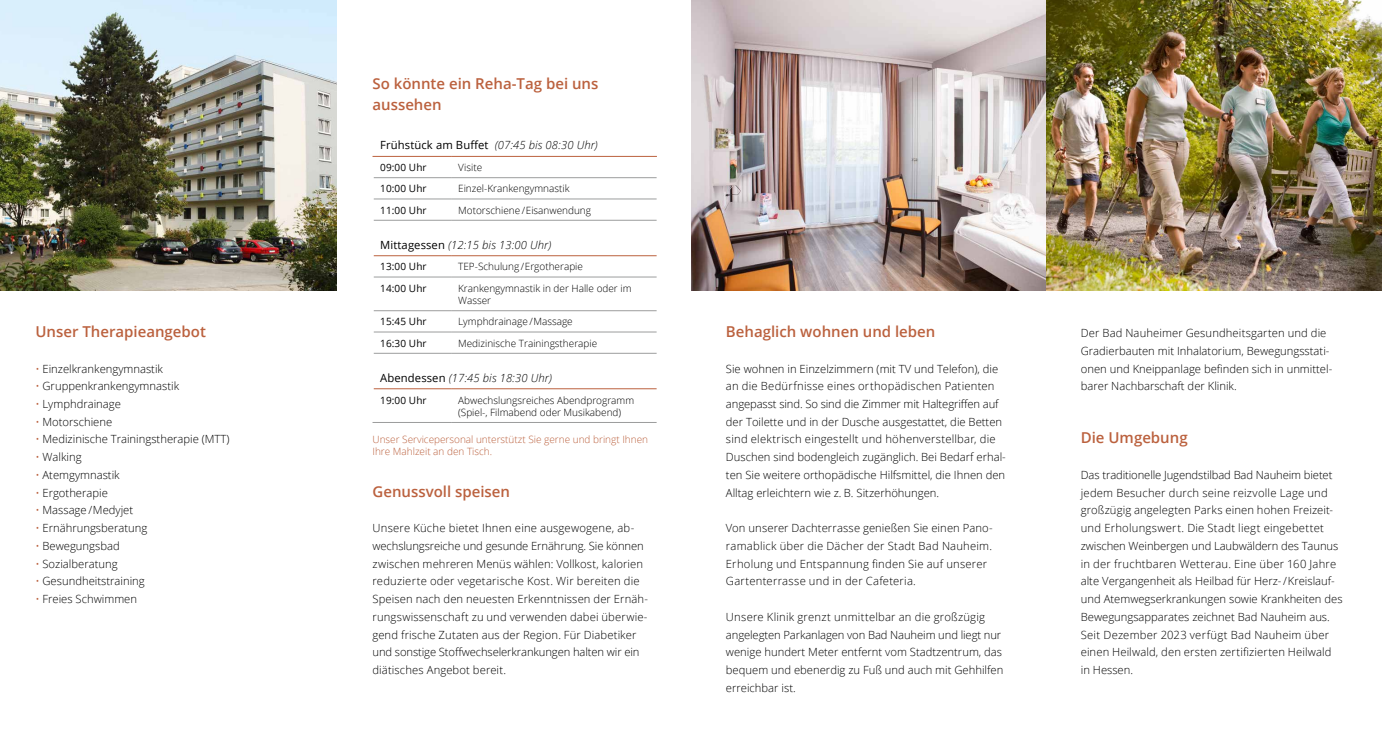
<style>
.page{position:relative;width:1382px;height:745px;background:#fff}
.page>*{position:absolute;margin:0;border:0;box-sizing:border-box;transform-origin:0 0}
.t1{font:600 15px/21.2px "Open Sans";color:#bb613e}
.t2{font:300 11.25px/17.8px "Open Sans";color:#000}
.t3{font:300 11.25px/17.8px "Open Sans";letter-spacing:.02em;color:#000}
.t4{font:italic 300 11.25px "Open Sans";letter-spacing:.01em;color:#000}
.t5{font:300 10px/12px "Open Sans";color:#000}
.t6{font:300 10px/12px "Open Sans";color:#bb613e}
.t7{font:10px "Open Sans";letter-spacing:.01em;color:#000}
.s1{color:#bb613e}
.s2{font-weight:400;font-style:normal}
</style>
<div class="page">
<img style="left:691px;top:0;width:691px;height:291px">
<img style="left:0;top:0;width:337px;height:291px">
<hr style="left:374px;top:177px;width:77px;height:1px;background:#9c9d9d">
<hr style="left:451px;top:177px;width:206px;height:1px;background:#9c9d9d">
<hr style="left:374px;top:198px;width:77px;height:1px;background:#9c9d9d">
<hr style="left:451px;top:198px;width:206px;height:1px;background:#9c9d9d">
<hr style="left:374px;top:220px;width:77px;height:1px;background:#9c9d9d">
<hr style="left:374px;top:276px;width:77px;height:1px;background:#9c9d9d">
<hr style="left:374px;top:310px;width:77px;height:1px;background:#9c9d9d">
<hr style="left:374px;top:331px;width:77px;height:1px;background:#9c9d9d">
<hr style="left:374px;top:353px;width:77px;height:1px;background:#9c9d9d">
<hr style="left:372px;top:422px;width:79px;height:1px;background:#9c9d9d">
<hr style="left:451px;top:220px;width:206px;height:1px;background:#9c9d9d">
<hr style="left:451px;top:276px;width:206px;height:1px;background:#9c9d9d">
<hr style="left:451px;top:310px;width:206px;height:1px;background:#9c9d9d">
<hr style="left:451px;top:331px;width:206px;height:1px;background:#9c9d9d">
<hr style="left:451px;top:353px;width:206px;height:1px;background:#9c9d9d">
<hr style="left:451px;top:422px;width:206px;height:1px;background:#9c9d9d">
<hr style="left:374px;top:255px;width:77px;height:1px;background:#bb613e">
<hr style="left:451px;top:255px;width:206px;height:1px;background:#bb613e">
<hr style="left:374px;top:388px;width:77px;height:1px;background:#bb613e">
<hr style="left:451px;top:388px;width:206px;height:1px;background:#bb613e">
<hr style="left:372px;top:156px;width:79px;height:1px;background:#bb613e">
<hr style="left:451px;top:156px;width:206px;height:1px;background:#bb613e">
<h1 class="t1" style="left:35px;top:320px;width:172px">Unser Therapieangebot</h1>
<p class="t2" style="left:35px;top:359px;width:129px"><span class="s1">•</span> Einzelkrankengymnastik</p>
<p class="t2" style="left:35px;top:377px;width:145px"><span class="s1">•</span> Gruppenkrankengymnastik</p>
<p class="t2" style="left:35px;top:394px;width:87px"><span class="s1">•</span> Lymphdrainage</p>
<p class="t2" style="left:35px;top:412px;width:78px"><span class="s1">•</span> Motorschiene</p>
<p class="t2" style="left:35px;top:430px;width:196px"><span class="s1">•</span> Medizinische Trainingstherapie (MTT)</p>
<p class="t2" style="left:35px;top:447px;width:48px"><span class="s1">•</span> Walking</p>
<p class="t2" style="left:35px;top:465px;width:86px"><span class="s1">•</span> Atemgymnastik</p>
<p class="t2" style="left:35px;top:483px;width:74px"><span class="s1">•</span> Ergotherapie</p>
<p class="t2" style="left:35px;top:501px;width:99px"><span class="s1">•</span> Massage / Medyjet</p>
<p class="t2" style="left:35px;top:518px;width:113px"><span class="s1">•</span> Ernährungsberatung</p>
<p class="t2" style="left:35px;top:536px;width:86px"><span class="s1">•</span> Bewegungsbad</p>
<p class="t2" style="left:35px;top:554px;width:84px"><span class="s1">•</span> Sozialberatung</p>
<p class="t2" style="left:35px;top:571px;width:111px"><span class="s1">•</span> Gesundheitstraining</p>
<p class="t2" style="left:35px;top:589px;width:103px"><span class="s1">•</span> Freies Schwimmen</p>
<h1 class="t1" style="left:372px;top:72px;width:227px">So könnte ein Reha-Tag bei uns aussehen</h1>
<p class="t4" style="left:380px;top:137px;width:219px"><span class="s2">Frühstück am Buffet</span> (07:45 bis 08:30 Uhr)</p>
<p class="t7" style="left:380px;top:160px;width:48px">09:00 Uhr</p>
<p class="t5" style="left:458px;top:161px;width:26px">Visite</p>
<p class="t7" style="left:380px;top:182px;width:48px">10:00 Uhr</p>
<p class="t5" style="left:458px;top:182px;width:113px">Einzel-Krankengymnastik</p>
<p class="t7" style="left:380px;top:203px;width:48px">11:00 Uhr</p>
<p class="t5" style="left:458px;top:204px;width:134px">Motorschiene / Eisanwendung</p>
<p class="t4" style="left:380px;top:237px;width:173px"><span class="s2">Mittagessen</span> (12:15 bis 13:00 Uhr)</p>
<p class="t7" style="left:380px;top:260px;width:48px">13:00 Uhr</p>
<p class="t5" style="left:458px;top:260px;width:126px">TEP-Schulung / Ergotherapie</p>
<p class="t7" style="left:380px;top:281px;width:48px">14:00 Uhr</p>
<p class="t5" style="left:458px;top:282px;width:175px">Krankengymnastik in der Halle oder im<br>Wasser</p>
<p class="t7" style="left:380px;top:315px;width:48px">15:45 Uhr</p>
<p class="t5" style="left:458px;top:315px;width:116px">Lymphdrainage / Massage</p>
<p class="t7" style="left:380px;top:336px;width:48px">16:30 Uhr</p>
<p class="t5" style="left:458px;top:336px;width:141px">Medizinische Trainingstherapie</p>
<p class="t4" style="left:380px;top:369px;width:173px"><span class="s2">Abendessen</span> (17:45 bis 18:30 Uhr)</p>
<p class="t7" style="left:380px;top:393px;width:48px">19:00 Uhr</p>
<p class="t5" style="left:458px;top:393px;width:178px">Abwechslungsreiches Abendprogramm (Spiel-, Filmabend oder Musikabend)</p>
<p class="t6" style="left:372px;top:433px;width:277px">Unser Servicepersonal unterstützt Sie gerne und bringt Ihnen<br>Ihre Mahlzeit an den Tisch.</p>
<h1 class="t1" style="left:372px;top:480px;width:139px">Genussvoll speisen</h1>
<p class="t2" style="left:372px;top:518px;width:277px">Unsere Küche bietet Ihnen eine ausgewogene, ab&shy;wechslungsreiche und gesunde Ernährung. Sie können zwischen mehreren Menüs wählen: Vollkost, kalorien reduzierte oder vegetarische Kost. Wir bereiten die Speisen nach den neuesten Erkenntnissen der Ernäh&shy;rungswissenschaft zu und verwenden dabei überwie&shy;gend frische Zutaten aus der Region. Für Diabetiker und sonstige Stoffwechselerkrankungen halten wir ein diätisches Angebot bereit.</p>
<h1 class="t1" style="left:726px;top:320px;width:211px">Behaglich wohnen und leben</h1>
<p class="t2" style="left:726px;top:359px;width:281px">Sie wohnen in Einzelzimmern (mit TV und Telefon), die an die Bedürfnisse eines orthopädischen Patienten angepasst sind. So sind die Zimmer mit Haltegriffen auf der Toilette und in der Dusche ausgestattet, die Betten sind elektrisch eingestellt und höhenverstellbar, die Duschen sind bodengleich zugänglich. Bei Bedarf erhal&shy;ten Sie weitere orthopädische Hilfsmittel, die Ihnen den Alltag erleichtern wie z. B. Sitzerhöhungen.</p>
<p class="t3" style="left:726px;top:518px;width:268px">Von unserer Dachterrasse genießen Sie einen Pano&shy;ramablick über die Dächer der Stadt Bad Nauheim.<br>Erholung und Entspannung finden Sie auf unserer Gartenterrasse und in der Cafeteria.</p>
<p class="t2" style="left:726px;top:607px;width:279px">Unsere Klinik grenzt unmittelbar an die großzügig angelegten Parkanlagen von Bad Nauheim und liegt nur wenige hundert Meter entfernt vom Stadtzentrum, das bequem und ebenerdig zu Fuß und auch mit Gehhilfen erreichbar ist.</p>
<p class="t2" style="left:1081px;top:323px;width:253px">Der Bad Nauheimer Gesundheitsgarten und die Gradierbauten mit Inhalatorium, Bewegungsstati&shy;onen und Kneippanlage befinden sich in unmittel&shy;barer Nachbarschaft der Klinik.</p>
<h1 class="t1" style="left:1081px;top:427px;width:108px">Die Umgebung</h1>
<p class="t2" style="left:1081px;top:465px;width:263px">Das traditionelle Jugendstilbad Bad Nauheim bietet jedem Besucher durch seine reizvolle Lage und großzügig angelegten Parks einen hohen Freizeit&shy;und Erholungswert. Die Stadt liegt eingebettet zwischen Weinbergen und Laubwäldern des Taunus in der fruchtbaren Wetterau. Eine über 160 Jahre alte Vergangenheit als Heilbad für Herz- / Kreislauf&shy;und Atemwegserkrankungen sowie Krankheiten des Bewegungsapparates zeichnet Bad Nauheim aus.<br>Seit Dezember 2023 verfügt Bad Nauheim über einen Heilwald, den ersten zertifizierten Heilwald in Hessen.</p>
</div>
